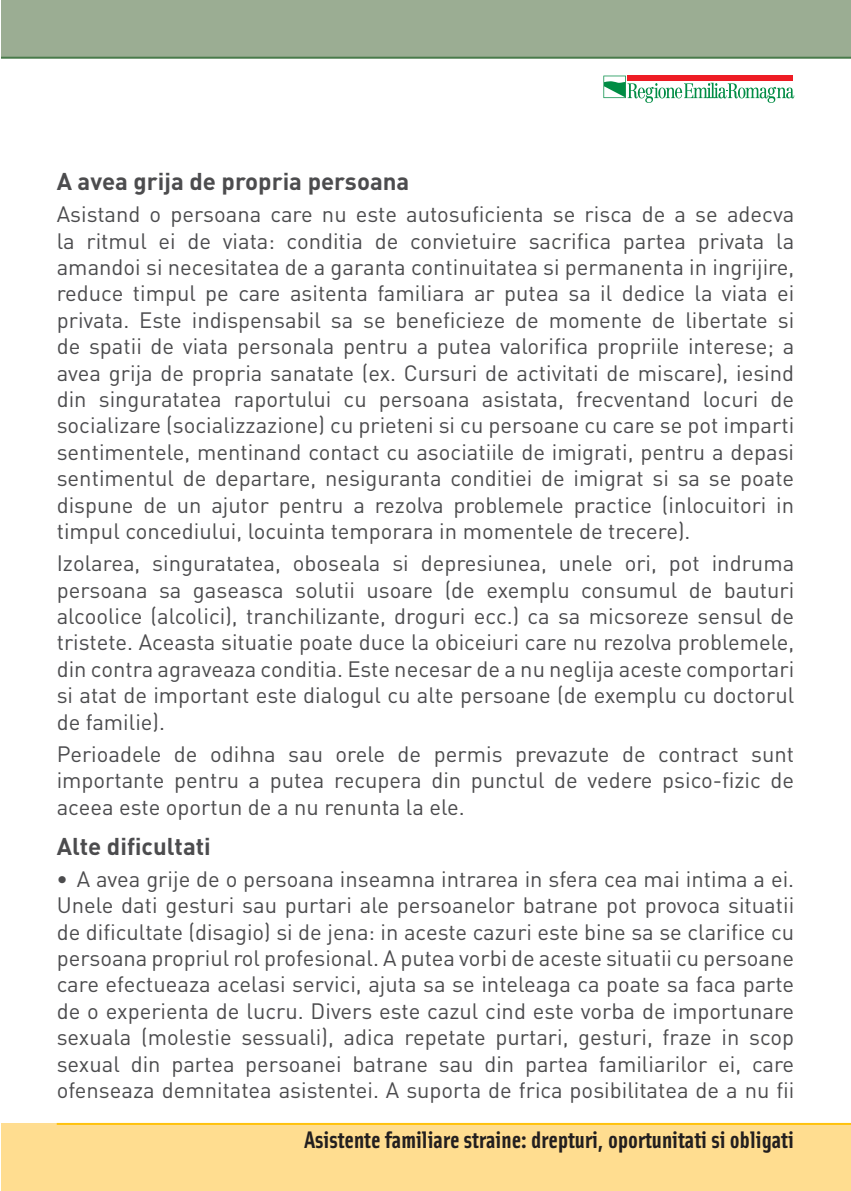
<style>
.page{position:relative;width:851px;height:1191px;background:#fff}
.page>*{position:absolute;margin:0;border:0;box-sizing:border-box;transform-origin:0 0}
.t1{font:24px "Solex Bold Lining";color:#231f1f}
.t2{font:700 24px "DIN";color:#4c4c4e}
.t3{font:22px/26.4px "DIN";color:#4c4c4e;text-align:justify}
.s1{font-weight:700}
</style>
<div class="page">
<div style="left:1px;top:1123px;width:849px;height:68px;background:#ffdd90"></div>
<div style="left:1px;top:1px;width:849px;height:56px;background:#9bad93"></div>
<svg style="left:1px;top:56px;width:849px;height:43px"></svg>
<svg style="left:603px;top:76px;width:190px;height:27px"></svg>
<hr style="left:57px;top:1123px;width:793px;height:2px;background:#ffc20d">
<p class="t2" style="left:57px;top:173px;width:354px">A avea grija de propria persoana</p>
<p class="t3" style="left:57px;top:204px;width:739px">Asistand o persoana care nu este autosuficienta se risca de a se adecva la ritmul ei de viata: conditia de convietuire sacrifica partea privata la amandoi si necesitatea de a garanta continuitatea si permanenta in ingrijire, reduce timpul pe care asitenta familiara ar putea sa il dedice la viata ei privata. Este indispensabil sa se beneficieze de momente de libertate si de spatii de viata personala pentru a putea valorifica propriile interese; a avea grija de propria sanatate (ex. Cursuri de activitati de miscare), iesind din singuratatea raportului cu persoana asistata, frecventand locuri de socializare (socializzazione) cu prieteni si cu persoane cu care se pot imparti sentimentele, mentinand contact cu asociatiile de imigrati, pentru a depasi sentimentul de departare, nesiguranta conditiei de imigrat si sa se poate dispune de un ajutor pentru a rezolva problemele practice (inlocuitori in timpul concediului, locuinta temporara in momentele de trecere).</p>
<p class="t3" style="left:57px;top:552px;width:739px">Izolarea, singuratatea, oboseala si depresiunea, unele ori, pot indruma persoana sa gaseasca solutii usoare (de exemplu consumul de bauturi alcoolice (alcolici), tranchilizante, droguri ecc.) ca sa micsoreze sensul de tristete. Aceasta situatie poate duce la obiceiuri care nu rezolva problemele, din contra agraveaza conditia. Este necesar de a nu neglija aceste comportari si atat de important este dialogul cu alte persoane (de exemplu cu doctorul de familie).</p>
<p class="t3" style="left:57px;top:743px;width:739px">Perioadele de odihna sau orele de permis prevazute de contract sunt importante pentru a putea recupera din punctul de vedere psico-fizic de aceea este oportun de a nu renunta la ele.</p>
<p class="t2" style="left:57px;top:837px;width:156px">Alte dificultati</p>
<p class="t3" style="left:57px;top:868px;width:739px"><span class="s1">•</span> A avea grije de o persoana inseamna intrarea in sfera cea mai intima a ei.<br>Unele dati gesturi sau purtari ale persoanelor batrane pot provoca situatii de dificultate (disagio) si de jena: in aceste cazuri este bine sa se clarifice cu persoana propriul rol profesional. A putea vorbi de aceste situatii cu persoane care efectueaza acelasi servici, ajuta sa se inteleaga ca poate sa faca parte de o experienta de lucru. Divers este cazul cind este vorba de importunare sexuala (molestie sessuali), adica repetate purtari, gesturi, fraze in scop sexual din partea persoanei batrane sau din partea familiarilor ei, care ofenseaza demnitatea asistentei. A suporta de frica posibilitatea de a nu fii</p>
<p class="t1" style="left:304px;top:1131px;width:491px">Asistente familiare straine: drepturi, oportunitati si obligati</p>
</div>
